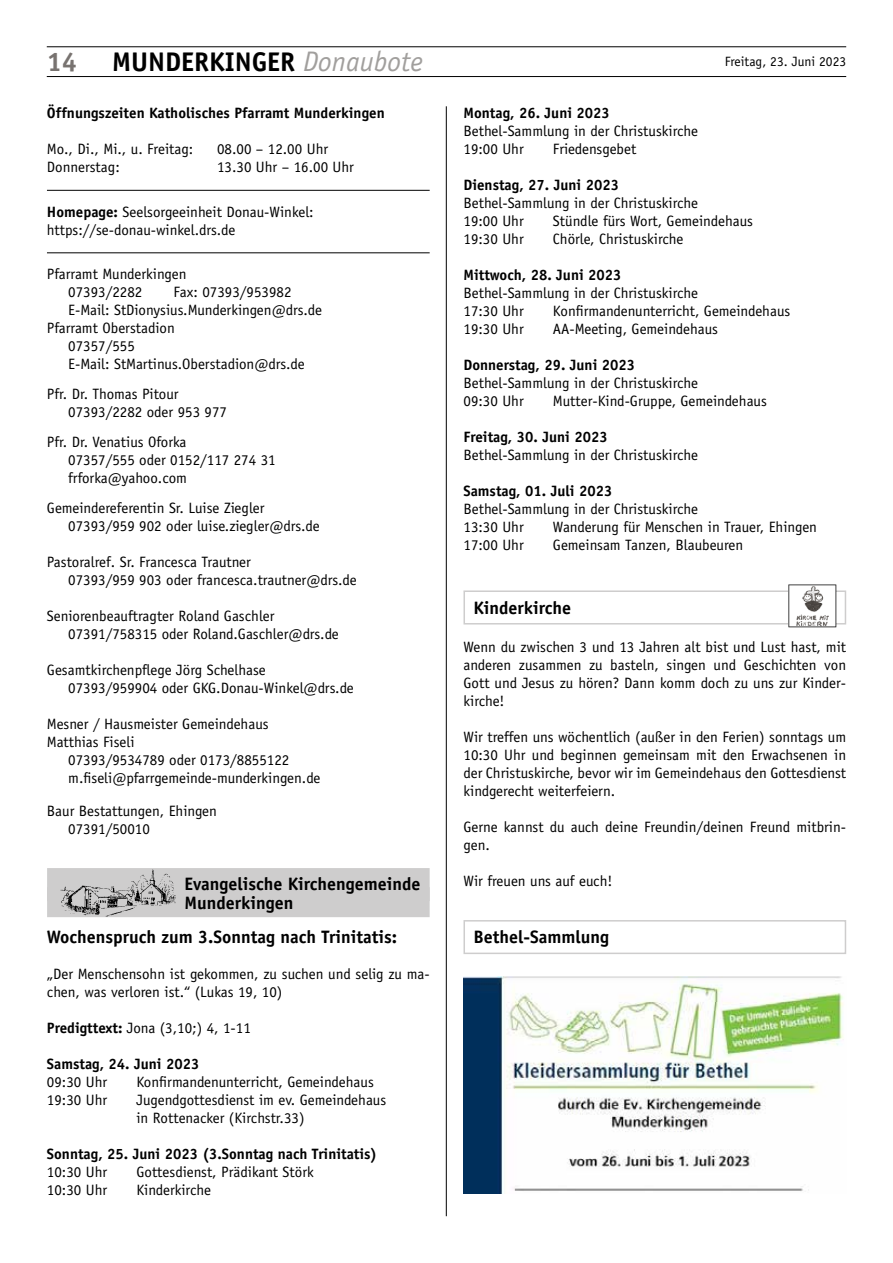
<style>
.page{position:relative;width:893px;height:1263px;background:#fff}
.page>*{position:absolute;margin:0;border:0;box-sizing:border-box;transform-origin:0 0}
.t1{font:700 27px "Officina Sans";color:#000}
.t2{font:700 27px "Officina Sans";color:#787370}
.t3{font:700 18px/19.5px "Officina Sans";color:#000}
.t4{font:15px/18px "Officina Sans";color:#000}
.t5{font:700 15px "Officina Sans";color:#000}
.t6{font:13.5px "Officina Sans";color:#000}
.s1{font-weight:400;font-style:italic;font-size:28.35px;color:#a19f9d}
.s2{font-weight:700}
</style>
<div class="page">
<hr style="left:47px;top:76px;width:799px;height:1px;background:#000">
<hr style="left:47px;top:47px;width:799px;height:1px;background:#000">
<hr style="left:446px;top:106px;width:1px;height:1110px;background:#000">
<hr style="left:47px;top:190px;width:383px;height:1px;background:#000">
<hr style="left:47px;top:253px;width:383px;height:1px;background:#000">
<div style="left:47px;top:868px;width:383px;height:33px;background:#cecdcd"></div>
<div style="left:47px;top:887px;width:383px;height:30px;background:#cecdcd"></div>
<img style="left:60px;top:869px;width:116px;height:48px">
<svg style="left:463px;top:584px;width:383px;height:43px"></svg>
<div style="left:463px;top:920px;width:383px;height:34px;border:2px solid #cecdcd"></div>
<img style="left:463px;top:977px;width:381px;height:216px">
<h1 class="t2" style="left:47px;top:45px;width:32px">14</h1>
<h1 class="t1" style="left:112px;top:45px;width:312px">MUNDERKINGER <span class="s1">Donaubote</span></h1>
<p class="t6" style="left:725px;top:53px;width:123px">Freitag, 23. Juni 2023</p>
<p class="t5" style="left:47px;top:104px;width:339px">Öffnungszeiten Katholisches Pfarramt Munderkingen</p>
<p class="t4" style="left:47px;top:140px;width:148px">Mo., Di., Mi., u. Freitag:</p>
<p class="t4" style="left:217px;top:140px;width:113px">08.00 – 12.00 Uhr</p>
<p class="t4" style="left:47px;top:158px;width:74px">Donnerstag:</p>
<p class="t4" style="left:217px;top:158px;width:138px">13.30 Uhr – 16.00 Uhr</p>
<p class="t4" style="left:47px;top:203px;width:268px"><span class="s2">Homepage:</span> Seelsorgeeinheit Donau-Winkel: https://se-donau-winkel.drs.de</p>
<p class="t4" style="left:68px;top:265px;width:120px;text-indent:-21px">Pfarramt Munderkingen<br>07393/2282</p>
<p class="t5" style="left:463px;top:104px;width:148px">Montag, 26. Juni 2023</p>
<p class="t4" style="left:463px;top:122px;width:236px">Bethel-Sammlung in der Christuskirche<br>19:00 Uhr</p>
<p class="t4" style="left:553px;top:140px;width:85px">Friedensgebet</p>
<p class="t5" style="left:463px;top:176px;width:157px">Dienstag, 27. Juni 2023</p>
<p class="t4" style="left:463px;top:194px;width:236px">Bethel-Sammlung in der Christuskirche<br>19:00 Uhr</p>
<p class="t4" style="left:553px;top:212px;width:202px">Stündle fürs Wort, Gemeindehaus</p>
<p class="t4" style="left:463px;top:230px;width:62px">19:30 Uhr</p>
<p class="t4" style="left:553px;top:230px;width:132px">Chörle, Christuskirche</p>
<p class="t5" style="left:463px;top:266px;width:160px">Mittwoch, 28. Juni 2023</p>
<p class="t4" style="left:463px;top:284px;width:236px">Bethel-Sammlung in der Christuskirche<br>17:30 Uhr</p>
<p class="t4" style="left:173px;top:283px;width:120px">Fax: 07393/953982</p>
<p class="t4" style="left:68px;top:301px;width:255px">E-Mail: StDionysius.Munderkingen@drs.de</p>
<p class="t4" style="left:47px;top:319px;width:129px">Pfarramt Oberstadion</p>
<p class="t4" style="left:68px;top:337px;width:68px">07357/555</p>
<p class="t4" style="left:68px;top:355px;width:238px">E-Mail: StMartinus.Oberstadion@drs.de</p>
<p class="t4" style="left:68px;top:385px;width:160px;text-indent:-21px">Pfr. Dr. Thomas Pitour<br>07393/2282 oder 953 977</p>
<p class="t4" style="left:68px;top:433px;width:209px;text-indent:-21px">Pfr. Dr. Venatius Oforka<br>07357/555 oder 0152/117 274 31 frforka@yahoo.com</p>
<p class="t4" style="left:68px;top:499px;width:253px;text-indent:-21px">Gemeindereferentin Sr. Luise Ziegler<br>07393/959 902 oder luise.ziegler@drs.de</p>
<p class="t4" style="left:68px;top:553px;width:290px;text-indent:-21px">Pastoralref. Sr. Francesca Trautner<br>07393/959 903 oder francesca.trautner@drs.de</p>
<p class="t4" style="left:68px;top:607px;width:272px;text-indent:-21px">Seniorenbeauftragter Roland Gaschler<br>07391/758315 oder Roland.Gaschler@drs.de</p>
<p class="t4" style="left:68px;top:661px;width:287px;text-indent:-21px">Gesamtkirchenpflege Jörg Schelhase<br>07393/959904 oder GKG.Donau-Winkel@drs.de</p>
<p class="t4" style="left:47px;top:715px;width:223px">Mesner / Hausmeister Gemeindehaus<br>Matthias Fiseli</p>
<p class="t4" style="left:68px;top:751px;width:254px">07393/9534789 oder 0173/8855122 m.fiseli@pfarrgemeinde-munderkingen.de</p>
<p class="t4" style="left:68px;top:802px;width:150px;text-indent:-21px">Baur Bestattungen, Ehingen<br>07391/50010</p>
<p class="t3" style="left:185px;top:874px;width:237px">Evangelische Kirchengemeinde<br>Munderkingen</p>
<p class="t3" style="left:47px;top:927px;width:352px">Wochenspruch zum 3.Sonntag nach Trinitatis:</p>
<p class="t4" style="left:47px;top:965px;width:384px">„Der Menschensohn ist gekommen, zu suchen und selig zu ma&shy;chen, was verloren ist.“ (Lukas 19, 10)</p>
<p class="t4" style="left:47px;top:1019px;width:205px"><span class="s2">Predigttext:</span> Jona (3,10;) 4, 1-11</p>
<p class="t5" style="left:47px;top:1054px;width:154px">Samstag, 24. Juni 2023</p>
<p class="t4" style="left:47px;top:1073px;width:62px">09:30 Uhr</p>
<p class="t4" style="left:136px;top:1073px;width:239px">Konfirmandenunterricht, Gemeindehaus</p>
<p class="t4" style="left:47px;top:1091px;width:62px">19:30 Uhr</p>
<p class="t4" style="left:136px;top:1091px;width:251px">Jugendgottesdienst im ev. Gemeindehaus in Rottenacker (Kirchstr.33)</p>
<p class="t5" style="left:47px;top:1144px;width:332px">Sonntag, 25. Juni 2023 (3.Sonntag nach Trinitatis)</p>
<p class="t4" style="left:47px;top:1163px;width:62px">10:30 Uhr</p>
<p class="t4" style="left:136px;top:1163px;width:179px">Gottesdienst, Prädikant Störk</p>
<p class="t4" style="left:47px;top:1181px;width:62px">10:30 Uhr</p>
<p class="t4" style="left:136px;top:1181px;width:76px">Kinderkirche</p>
<p class="t4" style="left:553px;top:302px;width:239px">Konfirmandenunterricht, Gemeindehaus</p>
<p class="t4" style="left:463px;top:320px;width:62px">19:30 Uhr</p>
<p class="t4" style="left:553px;top:320px;width:167px">AA-Meeting, Gemeindehaus</p>
<p class="t5" style="left:463px;top:356px;width:173px">Donnerstag, 29. Juni 2023</p>
<p class="t4" style="left:463px;top:374px;width:236px">Bethel-Sammlung in der Christuskirche<br>09:30 Uhr</p>
<p class="t4" style="left:553px;top:392px;width:215px">Mutter-Kind-Gruppe, Gemeindehaus</p>
<p class="t5" style="left:463px;top:428px;width:146px">Freitag, 30. Juni 2023</p>
<p class="t4" style="left:463px;top:446px;width:236px">Bethel-Sammlung in der Christuskirche</p>
<p class="t5" style="left:463px;top:482px;width:150px">Samstag, 01. Juli 2023</p>
<p class="t4" style="left:463px;top:500px;width:236px">Bethel-Sammlung in der Christuskirche<br>13:30 Uhr</p>
<p class="t4" style="left:553px;top:518px;width:266px">Wanderung für Menschen in Trauer, Ehingen</p>
<p class="t4" style="left:463px;top:536px;width:62px">17:00 Uhr</p>
<p class="t4" style="left:553px;top:536px;width:192px">Gemeinsam Tanzen, Blaubeuren</p>
<p class="t3" style="left:473px;top:597px;width:99px">Kinderkirche</p>
<p class="t4" style="left:463px;top:638px;width:384px;text-align:justify">Wenn du zwischen 3 und 13 Jahren alt bist und Lust hast, mit anderen zusammen zu basteln, singen und Geschichten von Gott und Jesus zu hören? Dann komm doch zu uns zur Kinder&shy;kirche!</p>
<p class="t4" style="left:463px;top:728px;width:384px;text-align:justify">Wir treffen uns wöchentlich (außer in den Ferien) sonntags um 10:30 Uhr und beginnen gemeinsam mit den Erwachsenen in der Christuskirche, bevor wir im Gemeindehaus den Gottesdienst kindgerecht weiterfeiern.</p>
<p class="t4" style="left:463px;top:818px;width:384px">Gerne kannst du auch deine Freundin/deinen Freund mitbrin&shy;gen.</p>
<p class="t4" style="left:463px;top:872px;width:150px">Wir freuen uns auf euch!</p>
<p class="t3" style="left:473px;top:927px;width:137px">Bethel-Sammlung</p>
</div>
